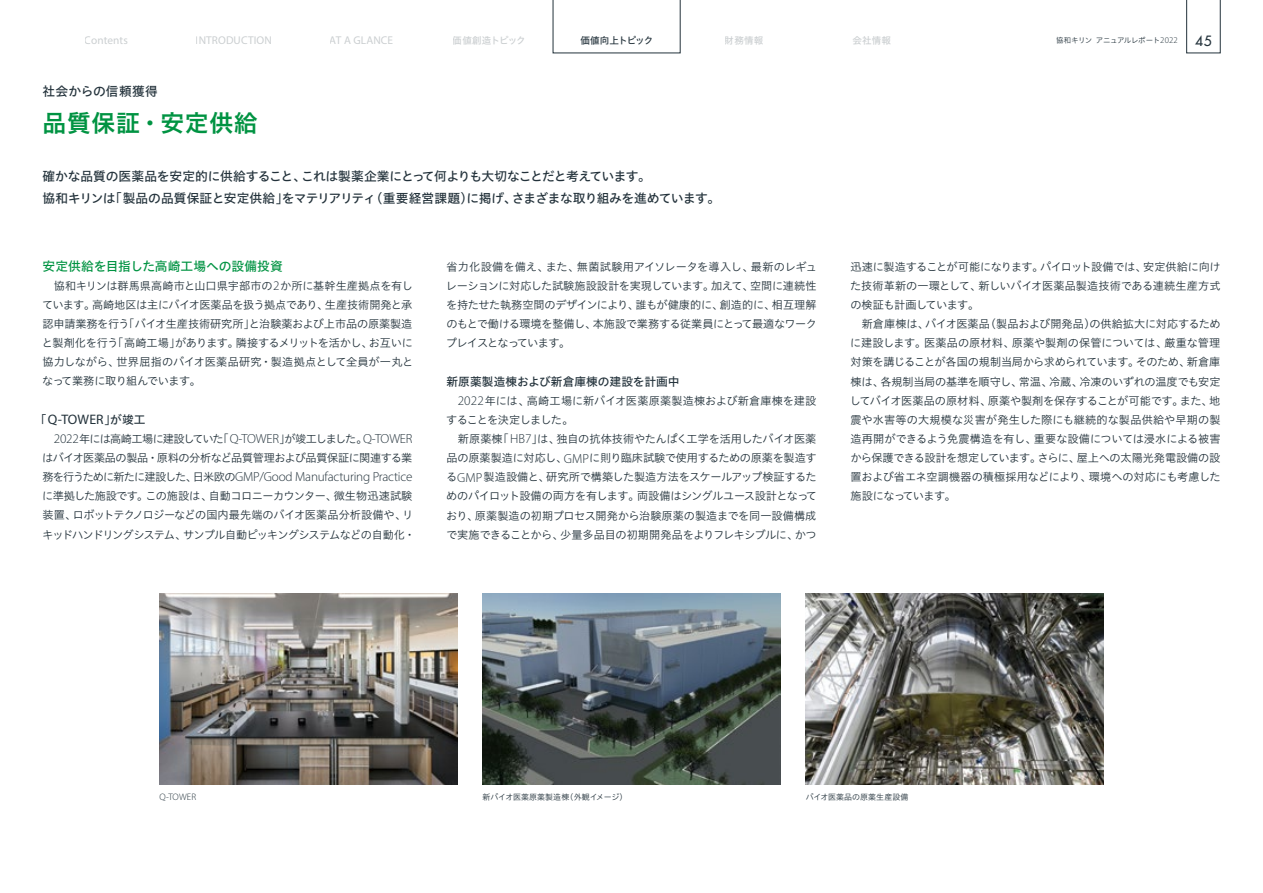
<style>
.page{position:relative;width:1263px;height:893px;background:#fff}
.page>*{position:absolute;margin:0;border:0;box-sizing:border-box;transform-origin:0 0}
.t1{font:23.85px "Hiragino UD Sans Std N W6";letter-spacing:.025em;color:#009342}
.t2{font:13.8px "Myriad Pro";letter-spacing:.01em;color:#23323b}
.t3{font:300 13.2px "Myriad Pro";letter-spacing:-.015em;color:#23323b}
.t4{font:12.75px/21.3px "Hiragino UD Sans Std N W5";letter-spacing:-.025em;color:#23323b}
.t5{font:12.75px "Hiragino UD Sans Std N W5";letter-spacing:.005em;color:#009342}
.t6{font:12.75px "Hiragino UD Sans Std N W5";letter-spacing:.02em;color:#23323b}
.t7{font:11.7px "Hiragino UD Sans Std N W5";letter-spacing:.01em;color:#23323b}
.t8{font:11.25px "Myriad Pro";letter-spacing:.01em;color:#cbcfd1}
.t9{font:11.1px/19.2px "Hiragino UD Sans Std N W3";letter-spacing:-.025em;color:#23323b;text-align:justify}
.t10{font:11.1px/19.2px "Hiragino UD Sans Std N W3";letter-spacing:-.045em;color:#23323b}
.t11{font:11.1px/19.2px "Hiragino UD Sans Std N W3";letter-spacing:-.05em;color:#23323b;text-align:right}
.t12{font:9.6px "Hiragino UD Sans Std N W5";letter-spacing:-.085em;color:#cbcfd1}
.t13{font:9.6px "Hiragino UD Sans Std N W5";letter-spacing:-.085em;color:#23323b}
.t14{font:9.6px "Hiragino UD Sans Std N W5";letter-spacing:.01em;color:#cbcfd1}
.t15{font:300 9.45px "Myriad Pro";letter-spacing:.01em;color:#23323b}
.t16{font:7.95px "Hiragino UD Sans Std N W3";letter-spacing:-.01em;color:#23323b}
.t17{font:7.95px "Hiragino UD Sans Std N W3";letter-spacing:.01em;color:#23323b}
.t18{font:7.5px "Hiragino UD Sans Std N W3";letter-spacing:-.045em;color:#23323b}
.s1{font-family:"Myriad Pro";font-weight:300;font-size:8.85px}
.s2{font-family:"Futura";font-size:13.8px}
.s3{font-family:"Myriad Pro";font-weight:300;font-size:13.2px}
.s4{font-family:"Hiragino UD Sans Std N W5";font-size:11.7px}
.s5{font-family:"Hiragino UD Sans Std N W3";font-weight:400;font-size:11.1px}
</style>
<div class="page">
<img style="left:806px;top:593px;width:297px;height:191px">
<img style="left:159px;top:593px;width:298px;height:191px">
<img style="left:483px;top:593px;width:297px;height:191px">
<svg style="left:1186px;top:0;width:34px;height:53px"></svg>
<svg style="left:553px;top:0;width:127px;height:53px"></svg>
<p class="t8" style="left:85px;top:34px;width:45px">Contents</p>
<p class="t8" style="left:196px;top:34px;width:77px">INTRODUCTION</p>
<p class="t8" style="left:330px;top:34px;width:65px">AT A GLANCE</p>
<p class="t12" style="left:453px;top:33px;width:75px">価値創造トピック</p>
<p class="t13" style="left:580px;top:33px;width:75px">価値向上トピック</p>
<p class="t14" style="left:725px;top:33px;width:40px">財務情報</p>
<p class="t14" style="left:852px;top:33px;width:40px">会社情報</p>
<p class="t18" style="left:1056px;top:35px;width:157px">協和キリン アニュアルレポート<span class="s1">2022</span> <span class="s2">45</span></p>
<p class="t6" style="left:43px;top:82px;width:117px">社会からの信頼獲得</p>
<h1 class="t1" style="left:43px;top:104px;width:217px">品質保証・安定供給</h1>
<p class="t4" style="left:43px;top:165px;width:679px">確かな品質の医薬品を安定的に供給すること、これは製薬企業にとって何よりも大切なことだと考えています。<br>協和キリンは「製品の品質保証と安定供給」をマテリアリティ（重要経営課題）に掲げ、さまざまな取り組みを進めています。</p>
<p class="t5" style="left:43px;top:256px;width:242px">安定供給を目指した高崎工場への設備投資</p>
<p class="t9" style="left:42px;top:275px;width:373px">　協和キリンは群馬県高崎市と山口県宇部市の<span class="s3">2</span>か所に基幹生産拠点を有しています。高崎地区は主にバイオ医薬品を扱う拠点であり、生産技術開発と承認申請業務を行う「バイオ生産技術研究所」と治験薬および上市品の原薬製造と製剤化を行う「高崎工場」があります。隣接するメリットを活かし、お互いに協力しながら、世界屈指のバイオ医薬品研究・製造拠点として全員が一丸となって業務に取り組んでいます。</p>
<p class="t2" style="left:35px;top:411px;width:112px"><span class="s4">「</span>Q-TOWER<span class="s4">」が竣工</span></p>
<p class="t11" style="left:42px;top:428px;width:372px"><span class="s3">2022</span>年には高崎工場に建設していた「<span class="s3">Q-TOWER</span>」が竣工しました。<span class="s3">Q-TOWER</span>はバイオ医薬品の製品・原料の分析など品質管理および品質保証に関連する業</p>
<p class="t3" style="left:43px;top:469px;width:371px"><span class="s5">務を行うために新たに建設した、日米欧の</span>GMP/Good Manufacturing Practice</p>
<p class="t10" style="left:42px;top:486px;width:375px">に準拠した施設です。この施設は、自動コロニーカウンター、微生物迅速試験装置、ロボットテクノロジーなどの国内最先端のバイオ医薬品分析設備や、リキッドハンドリングシステム、サンプル自動ピッキングシステムなどの自動化・</p>
<p class="t9" style="left:446px;top:256px;width:373px">省力化設備を備え、また、無菌試験用アイソレータを導入し、最新のレギュレーションに対応した試験施設設計を実現しています。加えて、空間に連続性を持たせた執務空間のデザインにより、誰もが健康的に、創造的に、相互理解のもとで働ける環境を整備し、本施設で業務する従業員にとって最適なワークプレイスとなっています。</p>
<p class="t7" style="left:446px;top:372px;width:235px">新原薬製造棟および新倉庫棟の建設を計画中</p>
<p class="t9" style="left:446px;top:390px;width:372px;text-align:left;text-indent:12px"><span class="s3">2022</span>年には、高崎工場に新バイオ医薬原薬製造棟および新倉庫棟を建設することを決定しました。<br>　新原薬棟「<span class="s3">HB7</span>」は、独自の抗体技術やたんぱく工学を活用したバイオ医薬品の原薬製造に対応し、<span class="s3">GMP</span>に則り臨床試験で使用するための原薬を製造する<span class="s3">GMP</span>製造設備と、研究所で構築した製造方法をスケールアップ検証するためのパイロット設備の両方を有します。両設備はシングルユース設計となっており、原薬製造の初期プロセス開発から治験原薬の製造までを同一設備構成で実施できることから、少量多品目の初期開発品をよりフレキシブルに、かつ</p>
<p class="t9" style="left:850px;top:256px;width:372px;text-align:left">迅速に製造することが可能になります。パイロット設備では、安定供給に向けた技術革新の一環として、新しいバイオ医薬品製造技術である連続生産方式の検証も計画しています。<br>　新倉庫棟は、バイオ医薬品（製品および開発品）の供給拡大に対応するために建設します。医薬品の原材料、原薬や製剤の保管については、厳重な管理対策を講じることが各国の規制当局から求められています。そのため、新倉庫棟は、各規制当局の基準を順守し、常温、冷蔵、冷凍のいずれの温度でも安定してバイオ医薬品の原材料、原薬や製剤を保存することが可能です。また、地震や水害等の大規模な災害が発生した際にも継続的な製品供給や早期の製造再開ができるよう免震構造を有し、重要な設備については浸水による被害から保護できる設計を想定しています。さらに、屋上への太陽光発電設備の設置および省エネ空調機器の積極採用などにより、環境への対応にも考慮した施設になっています。</p>
<p class="t15" style="left:159px;top:791px;width:38px">Q-TOWER</p>
<p class="t16" style="left:483px;top:791px;width:146px">新バイオ医薬原薬製造棟（外観イメージ）</p>
<p class="t17" style="left:806px;top:791px;width:104px">バイオ医薬品の原薬生産設備</p>
</div>
